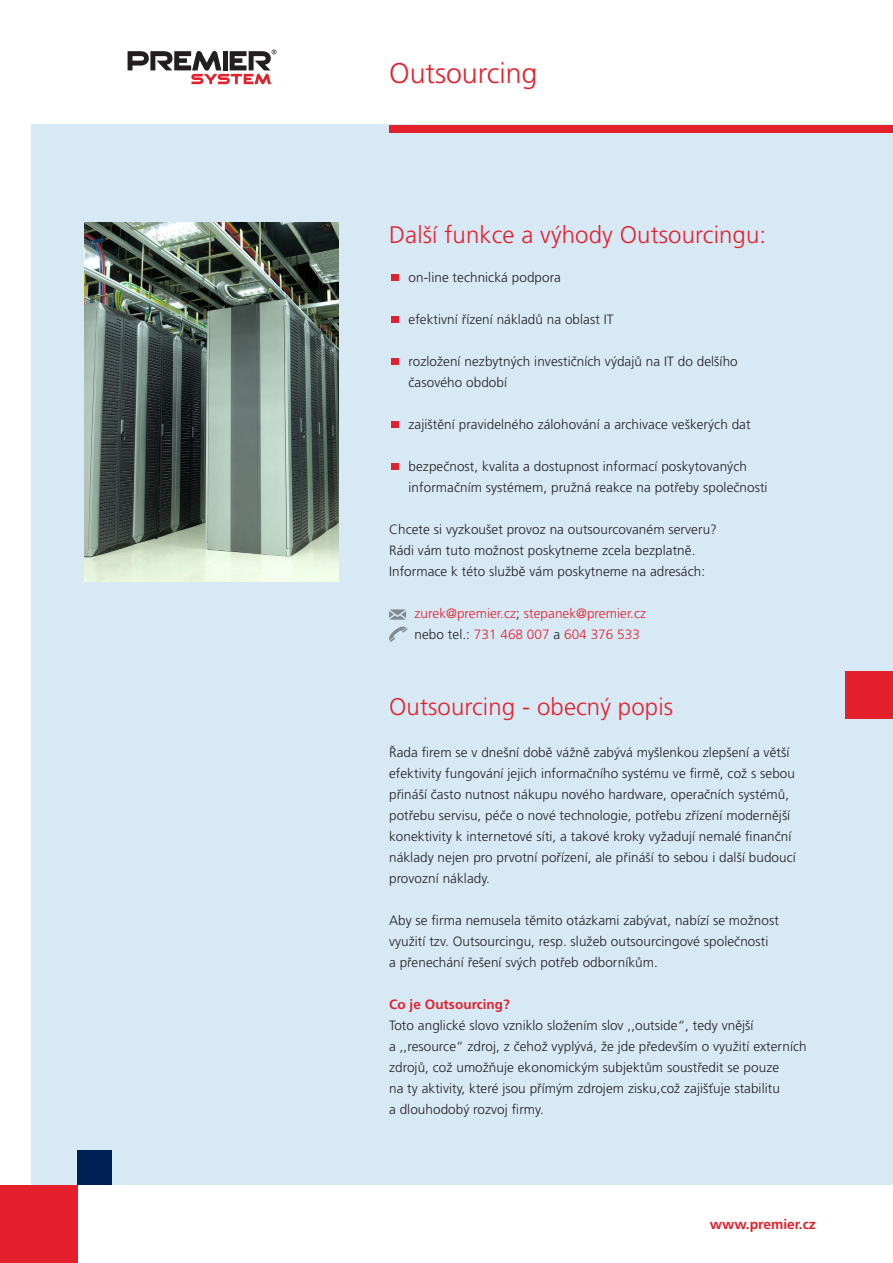
<style>
.page{position:relative;width:893px;height:1263px;background:#fff}
.page>*{position:absolute;margin:0;border:0;box-sizing:border-box;transform-origin:0 0}
.t1{font:300 28.5px "Frutiger CE";color:#e4202c}
.t2{font:300 24px "Frutiger CE";letter-spacing:.005em;color:#e4202c}
.t3{font:700 13.8px "Frutiger CE";color:#e4202c}
.t4{font:300 13.5px/21px "Frutiger CE";letter-spacing:.005em;color:#231f20}
.t5{font:300 13.5px "Frutiger CE";letter-spacing:.005em;color:#e4202c}
.t6{font:700 13.5px "Frutiger CE";letter-spacing:.005em;color:#e4202c}
.s1{color:#231f20}
</style>
<div class="page">
<div style="left:31px;top:125px;width:862px;height:1060px;background:#d8e9f6"></div>
<svg style="left:128px;top:50px;width:149px;height:34px"></svg>
<div style="left:0;top:1185px;width:78px;height:78px;background:#e4202c"></div>
<div style="left:78px;top:1150px;width:34px;height:35px;background:#001f54"></div>
<div style="left:389px;top:125px;width:504px;height:8px;background:#e4202c"></div>
<div style="left:845px;top:671px;width:48px;height:47px;background:#e4202c"></div>
<img style="left:85px;top:223px;width:253px;height:359px">
<div style="left:392px;top:274px;width:7px;height:7px;background:#e4202c"></div>
<div style="left:392px;top:316px;width:7px;height:7px;background:#e4202c"></div>
<div style="left:392px;top:358px;width:7px;height:7px;background:#e4202c"></div>
<div style="left:392px;top:421px;width:7px;height:7px;background:#e4202c"></div>
<div style="left:392px;top:463px;width:7px;height:7px;background:#e4202c"></div>
<svg style="left:389px;top:609px;width:17px;height:11px"></svg>
<svg style="left:389px;top:626px;width:18px;height:16px"></svg>
<p class="t1" style="left:389px;top:57px;width:150px">Outsourcing</p>
<p class="t2" style="left:389px;top:221px;width:379px">Další funkce a výhody Outsourcingu:</p>
<p class="t4" style="left:409px;top:266px;width:154px">on-line technická podpora</p>
<p class="t4" style="left:409px;top:308px;width:206px">efektivní řízení nákladů na oblast IT</p>
<p class="t4" style="left:409px;top:350px;width:331px">rozložení nezbytných investičních výdajů na IT do delšího</p>
<p class="t4" style="left:409px;top:371px;width:100px">časového období</p>
<p class="t4" style="left:409px;top:413px;width:343px">zajištění pravidelného zálohování a archivace veškerých dat</p>
<p class="t4" style="left:409px;top:455px;width:340px">bezpečnost, kvalita a dostupnost informací poskytovaných</p>
<p class="t4" style="left:409px;top:476px;width:360px">informačním systémem, pružná reakce na potřeby společnosti</p>
<p class="t4" style="left:389px;top:518px;width:329px">Chcete si vyzkoušet provoz na outsourcovaném serveru?</p>
<p class="t4" style="left:389px;top:539px;width:308px">Rádi vám tuto možnost poskytneme zcela bezplatně.</p>
<p class="t4" style="left:389px;top:560px;width:317px">Informace k této službě vám poskytneme na adresách:</p>
<p class="t5" style="left:415px;top:605px;width:233px">zurek@premier.cz<span class="s1">;</span> stepanek@premier.cz</p>
<p class="t5" style="left:415px;top:626px;width:227px"><span class="s1">nebo tel.:</span> 731 468 007 <span class="s1">a</span> 604 376 533</p>
<p class="t2" style="left:389px;top:693px;width:286px">Outsourcing - obecný popis</p>
<p class="t4" style="left:389px;top:742px;width:402px">Řada firem se v dnešní době vážně zabývá myšlenkou zlepšení a větší</p>
<p class="t4" style="left:389px;top:763px;width:407px">efektivity fungování jejich informačního systému ve firmě, což s sebou</p>
<p class="t4" style="left:389px;top:784px;width:402px">přináší často nutnost nákupu nového hardware, operačních systémů,</p>
<p class="t4" style="left:389px;top:805px;width:403px">potřebu servisu, péče o nové technologie, potřebu zřízení modernější</p>
<p class="t4" style="left:389px;top:826px;width:404px">konektivity k internetové síti, a takové kroky vyžadují nemalé finanční</p>
<p class="t4" style="left:389px;top:847px;width:408px">náklady nejen pro prvotní pořízení, ale přináší to sebou i další budoucí</p>
<p class="t4" style="left:389px;top:868px;width:102px">provozní náklady.</p>
<p class="t4" style="left:389px;top:910px;width:391px">Aby se firma nemusela těmito otázkami zabývat, nabízí se možnost</p>
<p class="t4" style="left:389px;top:931px;width:381px">využití tzv. Outsourcingu, resp. služeb outsourcingové společnosti</p>
<p class="t4" style="left:389px;top:952px;width:270px">a přenechání řešení svých potřeb odborníkům.</p>
<p class="t6" style="left:389px;top:996px;width:122px">Co je Outsourcing?</p>
<p class="t4" style="left:389px;top:1015px;width:366px">Toto anglické slovo vzniklo složením slov ,,outside“, tedy vnější</p>
<p class="t4" style="left:389px;top:1036px;width:419px">a ,,resource“ zdroj, z čehož vyplývá, že jde především o využití externích zdrojů, což umožňuje ekonomickým subjektům soustředit se pouze</p>
<p class="t4" style="left:389px;top:1078px;width:392px">na ty aktivity, které jsou přímým zdrojem zisku,což zajišťuje stabilitu</p>
<p class="t4" style="left:389px;top:1099px;width:156px">a dlouhodobý rozvoj firmy.</p>
<p class="t3" style="left:710px;top:1217px;width:108px">www.premier.cz</p>
</div>
